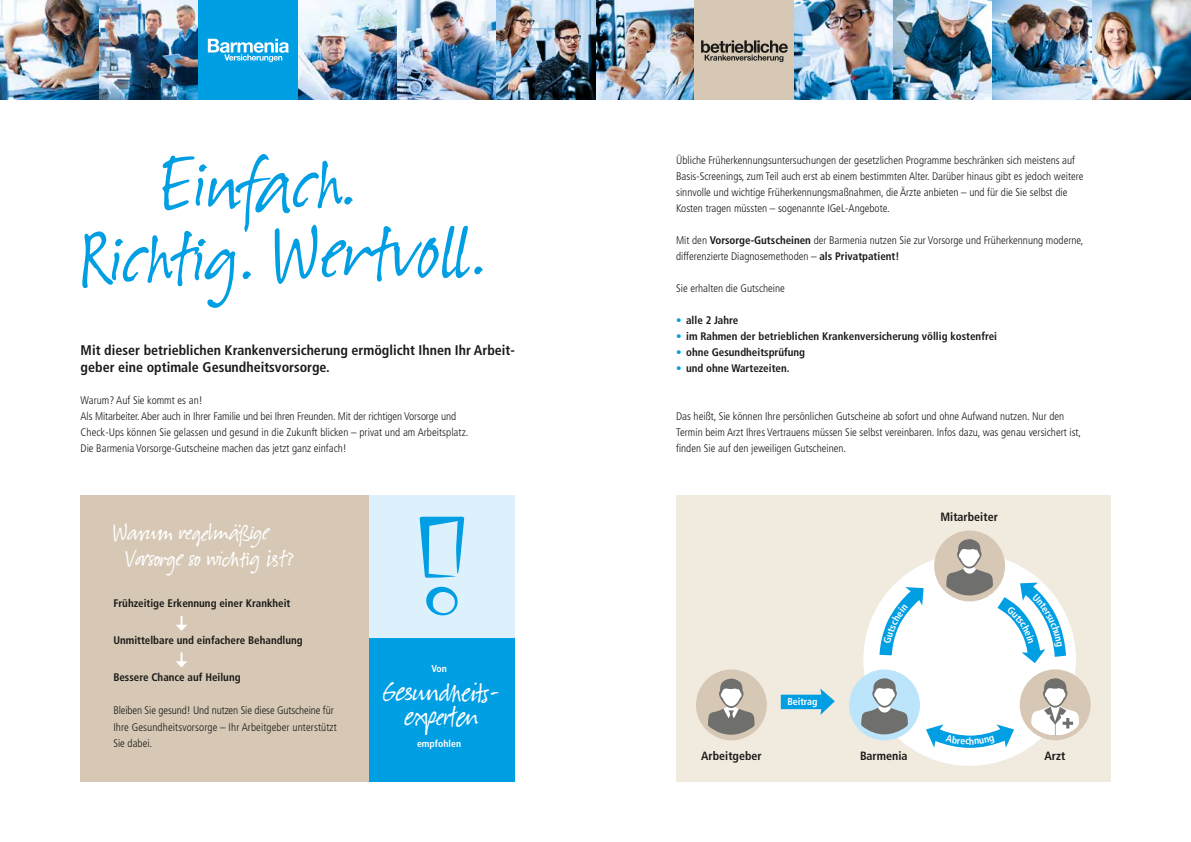
<style>
.page{position:relative;width:1191px;height:842px;background:#fff}
.page>*{position:absolute;margin:0;border:0;box-sizing:border-box;transform-origin:0 0}
.t1{font:90px/69.8px "Suomi Hand Script";letter-spacing:.02em;color:#009ee3}
.t2{font:34.2px/24.1px "Suomi Hand Script";color:#fff;text-align:center}
.t3{font:28px/26.4px "Suomi Hand Script";color:#fff}
.t4{font:700 condensed 14px/17px "Frutiger LT Std";color:#1a1a18}
.t5{font:700 condensed 12px "Frutiger LT Std";color:#1a1a18}
.t6{font:300 condensed 11px/16px "Frutiger LT Std";color:#1a1a18}
.t7{font:700 condensed 11px "Frutiger LT Std";color:#1a1a18}
.t8{font:700 condensed 10px "Frutiger LT Std";letter-spacing:-.01em;color:#fff}
.t9{font:700 condensed 9.8px "Frutiger LT Std";color:#fff}
.s1{font-weight:700}
.s2{color:#009ee3}
</style>
<div class="page">
<div style="left:676px;top:495px;width:434px;height:286px;background:#f1eadf"></div>
<div style="left:863px;top:553px;width:213px;height:213px;background:#fff;border-radius:50%"></div>
<div style="left:849px;top:669px;width:71px;height:71px;background:#bce4fa;border-radius:50%"></div>
<div style="left:696px;top:669px;width:71px;height:71px;background:#d6c8b4;border-radius:50%"></div>
<svg style="left:708px;top:678px;width:46px;height:60px"></svg>
<div style="left:934px;top:531px;width:71px;height:70px;background:#d6c8b4;border-radius:50%"></div>
<div style="left:1019px;top:669px;width:71px;height:71px;background:#d6c8b4;border-radius:50%"></div>
<svg style="left:781px;top:689px;width:54px;height:26px"></svg>
<svg style="left:861px;top:678px;width:47px;height:60px"></svg>
<svg style="left:1031px;top:678px;width:48px;height:58px"></svg>
<div style="left:369px;top:495px;width:145px;height:143px;background:#ddf1fd"></div>
<div style="left:81px;top:495px;width:288px;height:286px;background:#d6c8b4"></div>
<div style="left:369px;top:638px;width:145px;height:143px;background:#009ee3"></div>
<svg style="left:176px;top:616px;width:11px;height:15px"></svg>
<svg style="left:176px;top:653px;width:11px;height:14px"></svg>
<svg style="left:420px;top:517px;width:44px;height:61px"></svg>
<svg style="left:426px;top:586px;width:32px;height:30px"></svg>
<img style="left:0;top:0;width:198px;height:99px">
<img style="left:794px;top:0;width:397px;height:99px">
<img style="left:298px;top:0;width:396px;height:99px">
<div style="left:198px;top:0;width:100px;height:99px;background:#009ee3"></div>
<svg style="left:208px;top:39px;width:81px;height:23px"></svg>
<div style="left:694px;top:0;width:100px;height:99px;background:#d6c8b4"></div>
<svg style="left:701px;top:40px;width:87px;height:22px"></svg>
<svg style="left:879px;top:587px;width:44px;height:68px"></svg>
<svg style="left:926px;top:724px;width:88px;height:24px"></svg>
<svg style="left:946px;top:539px;width:120px;height:124px"></svg>
<h1 class="t1" style="left:273px;top:155px;width:214px;text-indent:-111px">Einfach.<br>Wertvoll.</h1>
<h1 class="t1" style="left:80px;top:229px;width:175px">Richtig.</h1>
<p class="t4" style="left:81px;top:342px;width:436px">Mit dieser betrieblichen Krankenversicherung ermöglicht Ihnen Ihr Arbeit&shy;geber eine optimale Gesundheitsvorsorge.</p>
<p class="t6" style="left:81px;top:393px;width:389px">Warum? Auf Sie kommt es an!<br>Als Mitarbeiter. Aber auch in Ihrer Familie und bei Ihren Freunden. Mit der richtigen Vorsorge und Check-Ups können Sie gelassen und gesund in die Zukunft blicken – privat und am Arbeitsplatz.<br>Die Barmenia Vorsorge-Gutscheine machen das jetzt ganz einfach!</p>
<h3 class="t3" style="left:125px;top:521px;width:169px;text-indent:-12px">Warum regelmäßige<br>Vorsorge so wichtig ist?</h3>
<p class="t7" style="left:113px;top:597px;width:179px">Frühzeitige Erkennung einer Krankheit</p>
<p class="t7" style="left:113px;top:634px;width:191px">Unmittelbare und einfachere Behandlung</p>
<p class="t7" style="left:113px;top:671px;width:129px">Bessere Chance auf Heilung</p>
<p class="t6" style="left:113px;top:703px;width:225px">Bleiben Sie gesund! Und nutzen Sie diese Gutscheine für<br>Ihre Gesundheitsvorsorge – Ihr Arbeitgeber unterstützt<br>Sie dabei.</p>
<p class="t9" style="left:431px;top:663px;width:17px">Von</p>
<h2 class="t2" style="left:383px;top:682px;width:117px">Gesundheits&shy;experten</h2>
<p class="t9" style="left:417px;top:737px;width:46px">empfohlen</p>
<p class="t6" style="left:676px;top:153px;width:409px">Übliche Früherkennungsuntersuchungen der gesetzlichen Programme beschränken sich meistens auf Basis-Screenings, zum Teil auch erst ab einem bestimmten Alter. Darüber hinaus gibt es jedoch weitere sinnvolle und wichtige Früherkennungsmaßnahmen, die Ärzte anbieten – und für die Sie selbst die Kosten tragen müssten – sogenannte IGeL-Angebote.</p>
<p class="t6" style="left:676px;top:233px;width:409px">Mit den <span class="s1">Vorsorge-Gutscheinen</span> der Barmenia nutzen Sie zur Vorsorge und Früherkennung moderne, differenzierte Diagnosemethoden – <span class="s1">als Privatpatient!</span></p>
<p class="t6" style="left:676px;top:281px;width:110px">Sie erhalten die Gutscheine</p>
<p class="t7" style="left:676px;top:314px;width:64px"><span class="s2">•</span> alle 2 Jahre</p>
<p class="t7" style="left:676px;top:330px;width:322px"><span class="s2">•</span> im Rahmen der betrieblichen Krankenversicherung völlig kostenfrei</p>
<p class="t7" style="left:676px;top:346px;width:131px"><span class="s2">•</span> ohne Gesundheitsprüfung</p>
<p class="t7" style="left:676px;top:362px;width:115px"><span class="s2">•</span> und ohne Wartezeiten.</p>
<p class="t6" style="left:676px;top:409px;width:406px">Das heißt, Sie können Ihre persönlichen Gutscheine ab sofort und ohne Aufwand nutzen. Nur den<br>Termin beim Arzt Ihres Vertrauens müssen Sie selbst vereinbaren. Infos dazu, was genau versichert ist, finden Sie auf den jeweiligen Gutscheinen.</p>
<p class="t8" style="left:787px;top:696px;width:31px">Beitrag</p>
<p class="t5" style="left:940px;top:510px;width:59px">Mitarbeiter</p>
<p class="t5" style="left:701px;top:749px;width:62px">Arbeitgeber</p>
<p class="t5" style="left:860px;top:749px;width:49px">Barmenia</p>
<p class="t5" style="left:1044px;top:749px;width:22px">Arzt</p>
</div>
